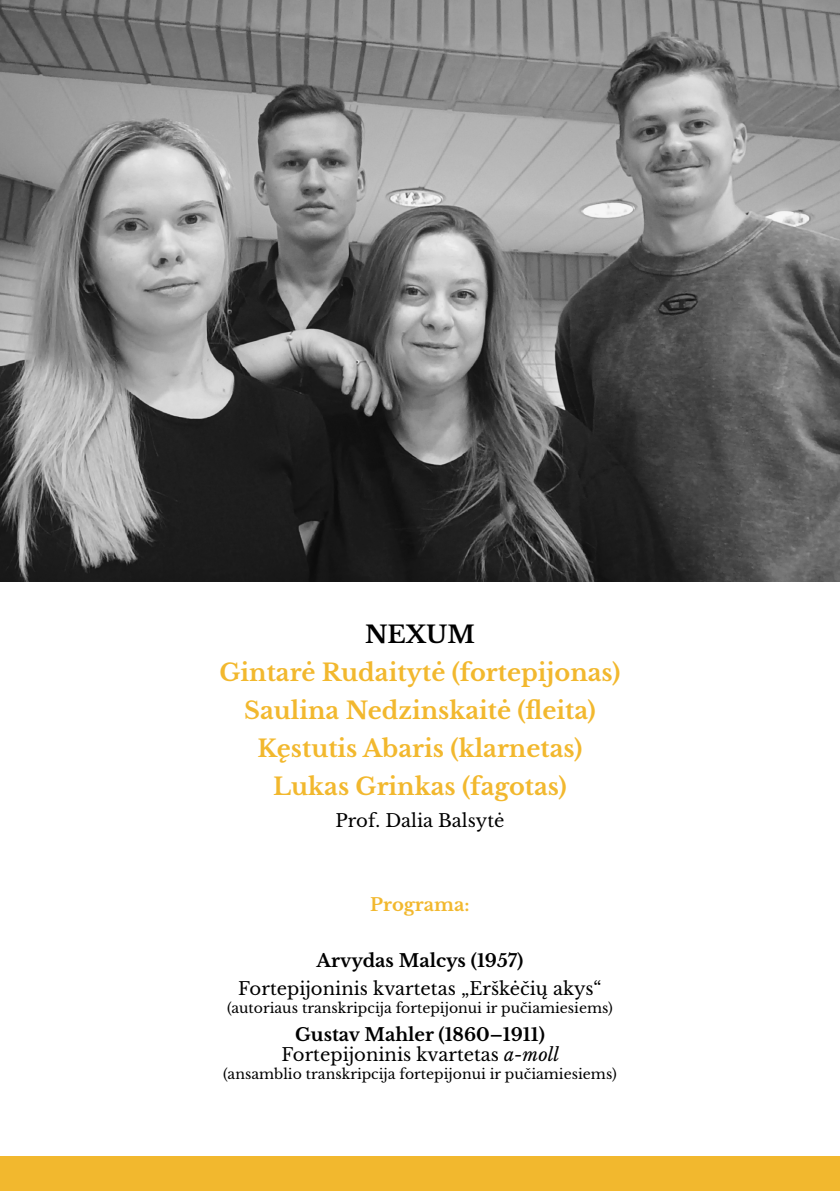
<style>
.page{position:relative;width:840px;height:1191px;background:#fff}
.page>*{position:absolute;margin:0;border:0;box-sizing:border-box;transform-origin:0 0}
.t1{font:700 24px/38px "Libre Baskerville";color:#f2b82e;text-align:center}
.t2{font:700 24px "Libre Baskerville";color:#000}
.t3{font:700 18px/20px "Libre Baskerville";color:#000;text-align:center}
.t4{font:18px "Libre Baskerville";color:#000}
.t5{font:700 18px "Libre Baskerville";color:#f2b82e}
.t6{font:14px "Libre Baskerville";color:#000}
.s1{font-weight:400}
.s2{font-weight:400;font-style:italic}
</style>
<div class="page">
<div style="left:0;top:1157px;width:839px;height:34px;background:#f2b82e"></div>
<img style="left:0;top:0;width:839px;height:581px">
<p class="t2" style="left:365px;top:619px;width:111px">NEXUM</p>
<p class="t1" style="left:219px;top:653px;width:402px">Gintarė Rudaitytė (fortepijonas)<br>Saulina Nedzinskaitė (fleita)<br>Kęstutis Abaris (klarnetas)<br>Lukas Grinkas (fagotas)</p>
<p class="t4" style="left:335px;top:809px;width:170px">Prof. Dalia Balsytė</p>
<p class="t5" style="left:370px;top:893px;width:101px">Programa:</p>
<p class="t3" style="left:316px;top:950px;width:208px">Arvydas Malcys (1957)</p>
<p class="t4" style="left:238px;top:977px;width:365px">Fortepijoninis kvartetas „Erškėčių akys“</p>
<p class="t6" style="left:227px;top:999px;width:387px">(autoriaus transkripcija fortepijonui ir pučiamiesiems)</p>
<p class="t3" style="left:281px;top:1024px;width:279px">Gustav Mahler (1860–1911)<br><span class="s1">Fortepijoninis kvartetas</span> <span class="s2">a-moll</span></p>
<p class="t6" style="left:223px;top:1065px;width:394px">(ansamblio transkripcija fortepijonui ir pučiamiesiems)</p>
</div>
